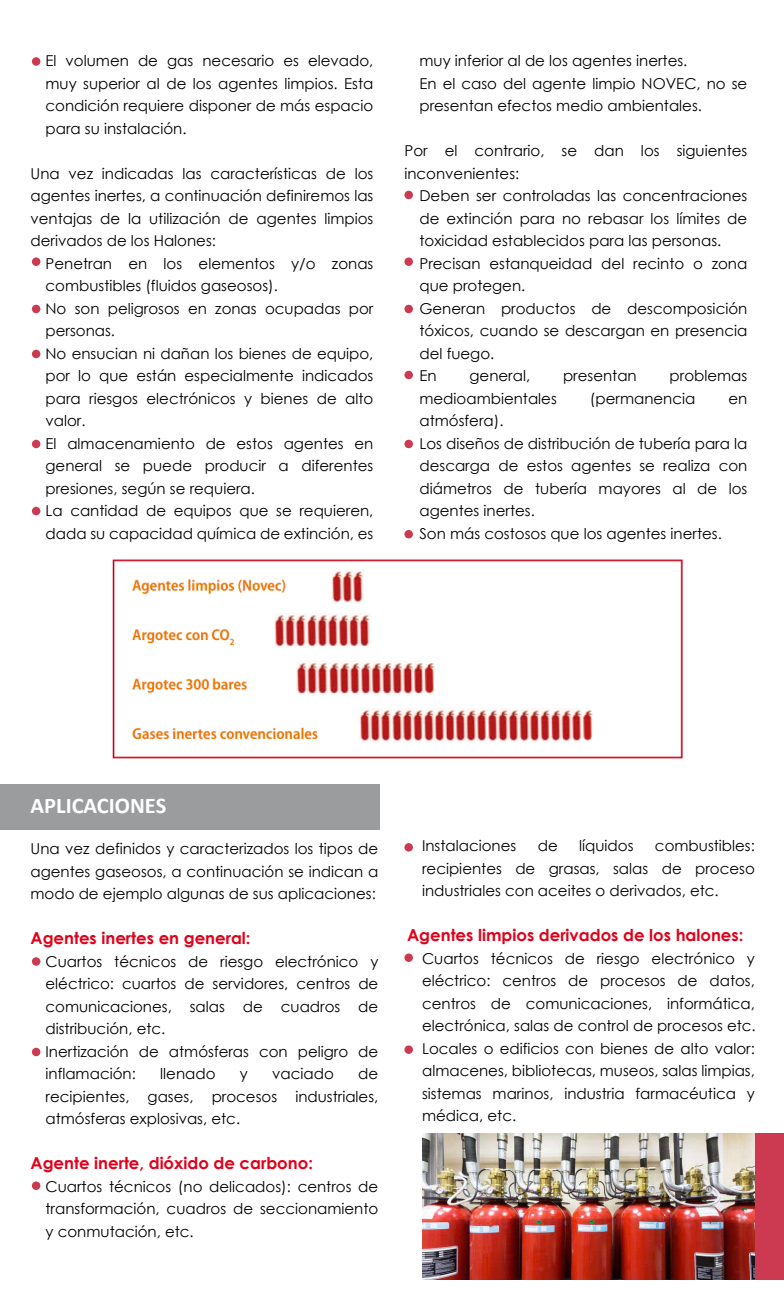
<style>
.page{position:relative;width:784px;height:1299px;background:#fff}
.page>*{position:absolute;margin:0;border:0;box-sizing:border-box;transform-origin:0 0}
.t1{font:700 22.5px "Calibri";color:#fff}
.t2{font:700 16.5px "Century Gothic";color:#e1001a}
.t3{font:15px/22.5px "Century Gothic";color:#000;text-align:justify}
</style>
<div class="page">
<div style="left:422px;top:1133px;width:361px;height:147px;background:#cb3a51"></div>
<div style="left:0;top:785px;width:379px;height:45px;background:#9b9c9e"></div>
<svg style="left:32px;top:57px;width:8px;height:9px"></svg>
<svg style="left:32px;top:257px;width:8px;height:9px"></svg>
<div style="left:404px;top:191px;width:8px;height:8px;background:#cb3a51;border-radius:4px"></div>
<svg style="left:404px;top:257px;width:8px;height:9px"></svg>
<div style="left:404px;top:305px;width:8px;height:8px;background:#cb3a51;border-radius:4px"></div>
<div style="left:404px;top:371px;width:8px;height:8px;background:#cb3a51;border-radius:4px"></div>
<div style="left:404px;top:440px;width:8px;height:8px;background:#cb3a51;border-radius:4px"></div>
<div style="left:404px;top:530px;width:8px;height:8px;background:#cb3a51;border-radius:4px"></div>
<svg style="left:404px;top:843px;width:8px;height:9px"></svg>
<svg style="left:404px;top:953px;width:8px;height:9px"></svg>
<svg style="left:404px;top:1045px;width:8px;height:9px"></svg>
<div style="left:32px;top:305px;width:8px;height:8px;background:#cb3a51;border-radius:4px"></div>
<div style="left:32px;top:350px;width:8px;height:8px;background:#cb3a51;border-radius:4px"></div>
<div style="left:32px;top:440px;width:8px;height:8px;background:#cb3a51;border-radius:4px"></div>
<div style="left:32px;top:507px;width:8px;height:8px;background:#cb3a51;border-radius:4px"></div>
<svg style="left:32px;top:957px;width:8px;height:9px"></svg>
<div style="left:32px;top:1048px;width:8px;height:8px;background:#cb3a51;border-radius:4px"></div>
<svg style="left:32px;top:1181px;width:8px;height:9px"></svg>
<img style="left:112px;top:559px;width:571px;height:200px">
<img style="left:422px;top:1133px;width:332px;height:147px">
<p class="t3" style="left:45px;top:49px;width:329px">El volumen de gas necesario es elevado, muy superior al de los agentes limpios. Esta condición requiere disponer de más espacio para su instalación.</p>
<p class="t3" style="left:30px;top:162px;width:344px">Una vez indicadas las características de los agentes inertes, a continuación definiremos las ventajas de la utilización de agentes limpios derivados de los Halones:</p>
<p class="t3" style="left:45px;top:252px;width:329px;text-align:left">Penetran en los elementos y/o zonas combustibles (fluidos gaseosos).<br>No son peligrosos en zonas ocupadas por personas.<br>No ensucian ni dañan los bienes de equipo, por lo que están especialmente indicados para riesgos electrónicos y bienes de alto valor.<br>El almacenamiento de estos agentes en general se puede producir a diferentes presiones, según se requiera.<br>La cantidad de equipos que se requieren, dada su capacidad química de extinción, es</p>
<p class="t3" style="left:419px;top:49px;width:329px;text-align:left">muy inferior al de los agentes inertes.<br>En el caso del agente limpio NOVEC, no se presentan efectos medio ambientales.</p>
<p class="t3" style="left:404px;top:139px;width:344px">Por el contrario, se dan los siguientes inconvenientes:</p>
<p class="t3" style="left:419px;top:184px;width:329px;text-align:left">Deben ser controladas las concentraciones de extinción para no rebasar los límites de toxicidad establecidos para las personas.<br>Precisan estanqueidad del recinto o zona que protegen.<br>Generan productos de descomposición tóxicos, cuando se descargan en presencia del fuego.<br>En</p>
<p class="t3" style="left:469px;top:364px;width:62px">general,</p>
<p class="t3" style="left:562px;top:364px;width:75px">presentan</p>
<p class="t3" style="left:669px;top:364px;width:79px">problemas</p>
<p class="t3" style="left:419px;top:387px;width:139px">medioambientales</p>
<p class="t3" style="left:589px;top:387px;width:107px">(permanencia</p>
<p class="t3" style="left:728px;top:387px;width:20px">en</p>
<p class="t3" style="left:419px;top:409px;width:329px;text-align:left">atmósfera).<br>Los diseños de distribución de tubería para la descarga de estos agentes se realiza con diámetros de tubería mayores al de los agentes inertes.<br>Son más costosos que los agentes inertes.</p>
<h1 class="t1" style="left:30px;top:790px;width:137px">APLICACIONES</h1>
<p class="t3" style="left:30px;top:837px;width:349px">Una vez definidos y caracterizados los tipos de agentes gaseosos, a continuación se indican a modo de ejemplo algunas de sus aplicaciones:</p>
<p class="t2" style="left:30px;top:926px;width:221px">Agentes inertes en general:</p>
<p class="t3" style="left:45px;top:950px;width:334px;text-align:left">Cuartos técnicos de riesgo electrónico y eléctrico: cuartos de servidores, centros de comunicaciones, salas de cuadros de distribución, etc.<br>Inertización de atmósferas con peligro de inflamación:</p>
<p class="t3" style="left:160px;top:1062px;width:57px">llenado</p>
<p class="t3" style="left:240px;top:1062px;width:10px">y</p>
<p class="t3" style="left:272px;top:1062px;width:63px">vaciado</p>
<p class="t3" style="left:45px;top:1062px;width:334px;text-indent:312px">de recipientes, gases, procesos industriales, atmósferas explosivas, etc.</p>
<p class="t2" style="left:30px;top:1151px;width:284px">Agente inerte, dióxido de carbono:</p>
<p class="t3" style="left:45px;top:1175px;width:334px">Cuartos técnicos (no delicados): centros de transformación, cuadros de seccionamiento y conmutación, etc.</p>
<p class="t3" style="left:422px;top:835px;width:96px">Instalaciones</p>
<p class="t3" style="left:537px;top:835px;width:22px">de</p>
<p class="t3" style="left:579px;top:835px;width:56px">líquidos</p>
<p class="t3" style="left:422px;top:835px;width:334px;text-indent:233px">combustibles: recipientes de grasas, salas de proceso industriales con aceites o derivados, etc.</p>
<p class="t2" style="left:407px;top:923px;width:337px">Agentes limpios derivados de los halones:</p>
<p class="t3" style="left:422px;top:947px;width:335px">Cuartos técnicos de riesgo electrónico y eléctrico: centros de procesos de datos, centros de comunicaciones, informática, electrónica, salas de control de procesos etc.<br>Locales o edificios con bienes de alto valor: almacenes, bibliotecas, museos, salas limpias, sistemas marinos, industria farmacéutica y médica, etc.</p>
</div>
